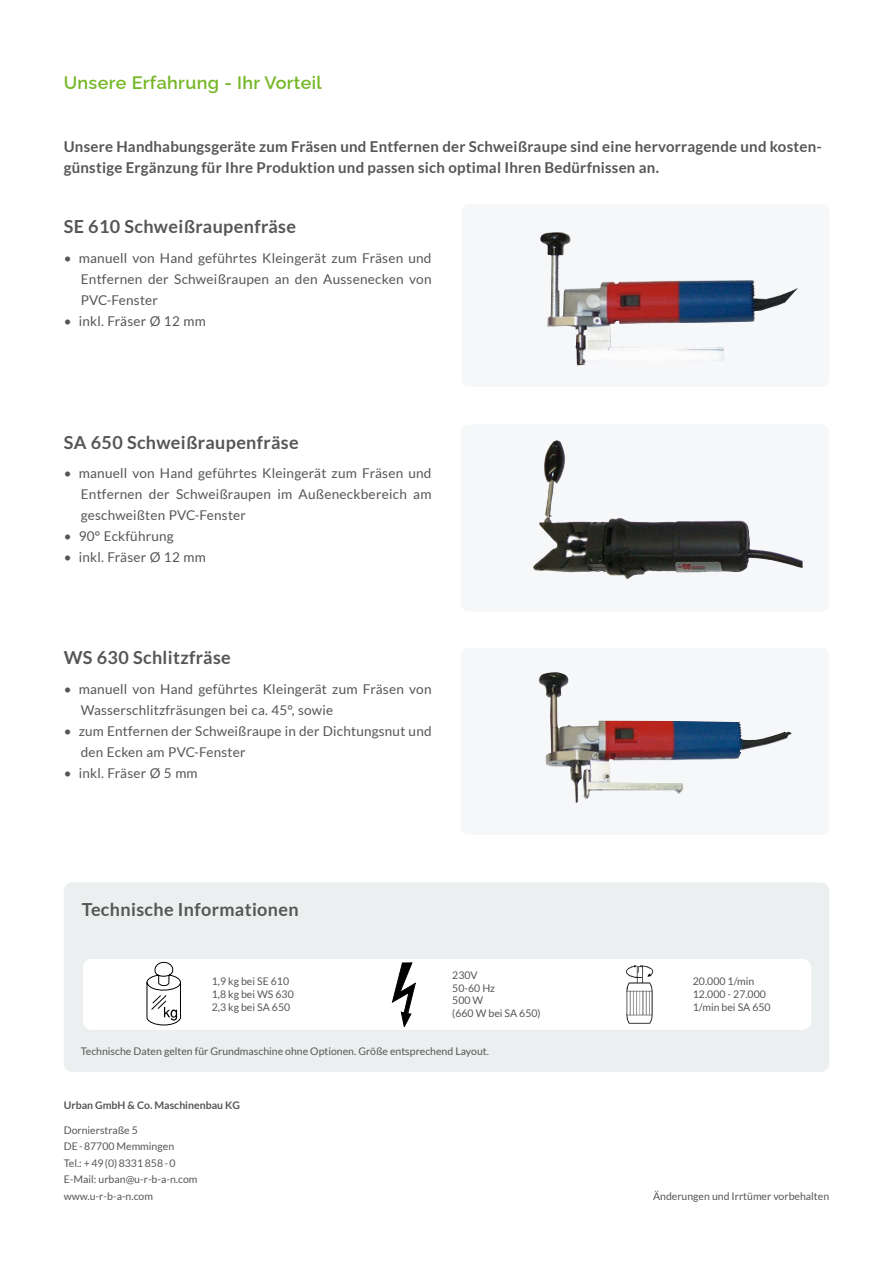
<style>
.page{position:relative;width:893px;height:1263px;background:#fff}
.page>*{position:absolute;margin:0;border:0;box-sizing:border-box;transform-origin:0 0}
.t1{font:700 18px "Lato";letter-spacing:.02em;color:#565655}
.t2{font:600 18px "Raleway";letter-spacing:.02em;color:#75b726}
.t3{font:700 15px/21px "Lato";letter-spacing:.015em;color:#565655}
.t4{font:13.5px/21px "Lato";letter-spacing:.015em;color:#565655;text-align:justify}
.t5{font:10.5px/12.6px "Lato";color:#565655}
.t6{font:700 10.5px "Lato";color:#565655}
</style>
<div class="page">
<div style="left:64px;top:882px;width:765px;height:190px;background:#eceff0;border-radius:9px"></div>
<div style="left:83px;top:959px;width:728px;height:70px;background:#fff;border-radius:9px"></div>
<div style="left:83px;top:959px;width:728px;height:71px;border:1px solid #fff;border-radius:9px"></div>
<div style="left:461px;top:204px;width:369px;height:183px;background:#f6f7f8;border-radius:9px"></div>
<img style="left:540px;top:232px;width:258px;height:133px">
<div style="left:461px;top:424px;width:368px;height:187px;background:#f6f7f8;border-radius:9px"></div>
<img style="left:533px;top:440px;width:270px;height:139px">
<div style="left:461px;top:648px;width:368px;height:187px;background:#f6f7f8;border-radius:9px"></div>
<img style="left:539px;top:672px;width:253px;height:131px">
<svg style="left:392px;top:963px;width:23px;height:64px"></svg>
<svg style="left:146px;top:961px;width:35px;height:65px"></svg>
<img style="left:626px;top:965px;width:28px;height:59px">
<h1 class="t2" style="left:64px;top:68px;width:260px">Unsere Erfahrung - Ihr Vorteil</h1>
<p class="t3" style="left:64px;top:136px;width:760px">Unsere Handhabungsgeräte zum Fräsen und Entfernen der Schweißraupe sind eine hervorragende und kosten&shy;günstige Ergänzung für Ihre Produktion und passen sich optimal Ihren Bedürfnissen an.</p>
<h1 class="t1" style="left:64px;top:216px;width:234px">SE 610 Schweißraupenfräse</h1>
<p class="t4" style="left:81px;top:247px;width:352px;text-indent:-17px">• manuell von Hand geführtes Kleingerät zum Fräsen und Entfernen der Schweißraupen an den Aussenecken von PVC-Fenster</p>
<p class="t4" style="left:64px;top:310px;width:143px">• inkl. Fräser Ø 12 mm</p>
<h1 class="t1" style="left:64px;top:432px;width:236px">SA 650 Schweißraupenfräse</h1>
<p class="t4" style="left:81px;top:463px;width:352px;text-indent:-17px">• manuell von Hand geführtes Kleingerät zum Fräsen und Entfernen der Schweißraupen im Außeneckbereich am geschweißten PVC-Fenster</p>
<p class="t4" style="left:64px;top:526px;width:111px">• 90° Eckführung</p>
<p class="t4" style="left:64px;top:547px;width:143px">• inkl. Fräser Ø 12 mm</p>
<h1 class="t1" style="left:64px;top:647px;width:169px">WS 630 Schlitzfräse</h1>
<p class="t4" style="left:81px;top:678px;width:352px;text-indent:-17px">• manuell von Hand geführtes Kleingerät zum Fräsen von<br>Wasserschlitzfräsungen bei ca. 45°, sowie</p>
<p class="t4" style="left:81px;top:720px;width:352px;text-indent:-17px">• zum Entfernen der Schweißraupe in der Dichtungsnut und den Ecken am PVC-Fenster</p>
<p class="t4" style="left:64px;top:762px;width:135px">• inkl. Fräser Ø 5 mm</p>
<h1 class="t1" style="left:82px;top:899px;width:218px">Technische Informationen</h1>
<p class="t5" style="left:212px;top:975px;width:83px">1,9 kg bei SE 610<br>1,8 kg bei WS 630<br>2,3 kg bei SA 650</p>
<p class="t5" style="left:452px;top:969px;width:90px">230V<br>50-60 Hz<br>500 W<br>(660 W bei SA 650)</p>
<p class="t5" style="left:693px;top:975px;width:79px">20.000 1/min<br>12.000 - 27.000<br>1/min bei SA 650</p>
<p class="t5" style="left:81px;top:1045px;width:410px">Technische Daten gelten für Grundmaschine ohne Optionen. Größe entsprechend Layout.</p>
<p class="t6" style="left:64px;top:1099px;width:178px">Urban GmbH &amp; Co. Maschinenbau KG</p>
<p class="t5" style="left:64px;top:1121px;width:135px;line-height:16.5px">Dornierstraße 5<br>DE-87700 Memmingen<br>Tel.: +49(0)8331 858-0<br>E-Mail: urban@u-r-b-a-n.com www.u-r-b-a-n.com</p>
<p class="t5" style="left:653px;top:1189px;width:178px">Änderungen und Irrtümer vorbehalten</p>
</div>
